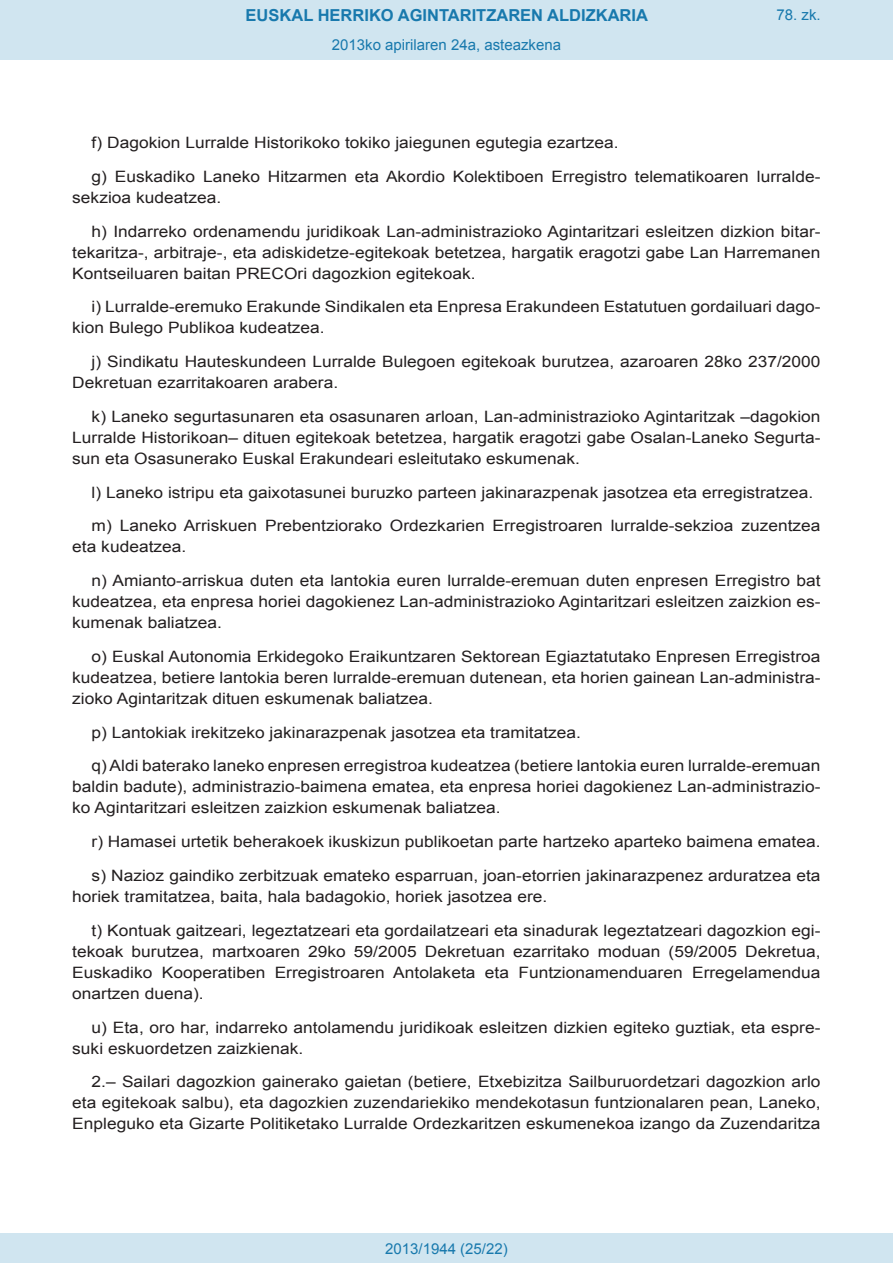
<style>
.page{position:relative;width:893px;height:1263px;background:#fff}
.page>*{position:absolute;margin:0;border:0;box-sizing:border-box;transform-origin:0 0}
.t1{font:700 16.5px "Arial";color:#1879ad}
.BOPVDetalle{font:15.6px/21px "Arial";color:#231f20;text-align:justify;scale:1.11 1}
.Paginacion_Centro{font:15px "Arial";color:#1879ad}
</style>
<div class="page">
<div style="left:0;top:0;width:893px;height:60px;background:#d0e5f0"></div>
<div style="left:0;top:1233px;width:893px;height:30px;background:#d0e5f0"></div>
<p class="t1" style="left:246px;top:4px;width:404px">EUSKAL HERRIKO AGINTARITZAREN ALDIZKARIA</p>
<p class="Paginacion_Centro" style="left:332px;top:35px;width:231px">2013ko apirilaren 24a, asteazkena</p>
<p class="Paginacion_Centro" style="left:776px;top:5px;width:46px">78. zk.</p>
<p class="BOPVDetalle" style="left:92px;top:132px;width:476px">f) Dagokion Lurralde Historikoko tokiko jaiegunen egutegia ezartzea.</p>
<p class="BOPVDetalle" style="left:72px;top:166px;width:676px;text-indent:19px">g) Euskadiko Laneko Hitzarmen eta Akordio Kolektiboen Erregistro telematikoaren lurralde&shy;sekzioa kudeatzea.</p>
<p class="BOPVDetalle" style="left:72px;top:221px;width:676px;text-indent:19px">h) Indarreko ordenamendu juridikoak Lan-administrazioko Agintaritzari esleitzen dizkion bitar&shy;tekaritza-, arbitraje-, eta adiskidetze-egitekoak betetzea, hargatik eragotzi gabe Lan Harremanen Kontseiluaren baitan PRECOri dagozkion egitekoak.</p>
<p class="BOPVDetalle" style="left:72px;top:297px;width:676px;text-indent:19px">i) Lurralde-eremuko Erakunde Sindikalen eta Enpresa Erakundeen Estatutuen gordailuari dago&shy;kion Bulego Publikoa kudeatzea.</p>
<p class="BOPVDetalle" style="left:72px;top:351px;width:676px;text-indent:19px">j) Sindikatu Hauteskundeen Lurralde Bulegoen egitekoak burutzea, azaroaren 28ko 237/2000<br>Dekretuan ezarritakoaren arabera.</p>
<p class="BOPVDetalle" style="left:72px;top:406px;width:676px;text-indent:19px">k) Laneko segurtasunaren eta osasunaren arloan, Lan-administrazioko Agintaritzak –dagokion Lurralde Historikoan– dituen egitekoak betetzea, hargatik eragotzi gabe Osalan-Laneko Segurta&shy;sun eta Osasunerako Euskal Erakundeari esleitutako eskumenak.</p>
<p class="BOPVDetalle" style="left:92px;top:482px;width:652px">l) Laneko istripu eta gaixotasunei buruzko parteen jakinarazpenak jasotzea eta erregistratzea.</p>
<p class="BOPVDetalle" style="left:72px;top:516px;width:676px;text-indent:19px">m) Laneko Arriskuen Prebentziorako Ordezkarien Erregistroaren lurralde-sekzioa zuzentzea eta kudeatzea.</p>
<p class="BOPVDetalle" style="left:72px;top:570px;width:676px;text-indent:19px">n) Amianto-arriskua duten eta lantokia euren lurralde-eremuan duten enpresen Erregistro bat kudeatzea, eta enpresa horiei dagokienez Lan-administrazioko Agintaritzari esleitzen zaizkion es&shy;kumenak baliatzea.</p>
<p class="BOPVDetalle" style="left:72px;top:646px;width:676px;text-indent:19px">o) Euskal Autonomia Erkidegoko Eraikuntzaren Sektorean Egiaztatutako Enpresen Erregistroa kudeatzea, betiere lantokia beren lurralde-eremuan dutenean, eta horien gainean Lan-administra&shy;zioko Agintaritzak dituen eskumenak baliatzea.</p>
<p class="BOPVDetalle" style="left:92px;top:722px;width:442px">p) Lantokiak irekitzeko jakinarazpenak jasotzea eta tramitatzea.</p>
<p class="BOPVDetalle" style="left:72px;top:756px;width:676px;text-indent:19px">q) Aldi baterako laneko enpresen erregistroa kudeatzea (betiere lantokia euren lurralde-eremuan baldin badute), administrazio-baimena ematea, eta enpresa horiei dagokienez Lan-administrazio&shy;ko Agintaritzari esleitzen zaizkion eskumenak baliatzea.</p>
<p class="BOPVDetalle" style="left:92px;top:831px;width:658px">r) Hamasei urtetik beherakoek ikuskizun publikoetan parte hartzeko aparteko baimena ematea.</p>
<p class="BOPVDetalle" style="left:72px;top:865px;width:676px;text-indent:19px">s) Nazioz gaindiko zerbitzuak emateko esparruan, joan-etorrien jakinarazpenez arduratzea eta horiek tramitatzea, baita, hala badagokio, horiek jasotzea ere.</p>
<p class="BOPVDetalle" style="left:72px;top:920px;width:676px;text-indent:19px">t) Kontuak gaitzeari, legeztatzeari eta gordailatzeari eta sinadurak legeztatzeari dagozkion egi&shy;tekoak burutzea, martxoaren 29ko 59/2005 Dekretuan ezarritako moduan (59/2005 Dekretua, Euskadiko Kooperatiben Erregistroaren Antolaketa eta Funtzionamenduaren Erregelamendua onartzen duena).</p>
<p class="BOPVDetalle" style="left:72px;top:1017px;width:676px;text-indent:19px">u) Eta, oro har, indarreko antolamendu juridikoak esleitzen dizkien egiteko guztiak, eta espre&shy;suki eskuordetzen zaizkienak.</p>
<p class="BOPVDetalle" style="left:72px;top:1071px;width:676px;text-indent:19px">2.– Sailari dagozkion gainerako gaietan (betiere, Etxebizitza Sailburuordetzari dagozkion arlo eta egitekoak salbu), eta dagozkien zuzendariekiko mendekotasun funtzionalaren pean, Laneko, Enpleguko eta Gizarte Politiketako Lurralde Ordezkaritzen eskumenekoa izango da Zuzendaritza</p>
<p class="Paginacion_Centro" style="left:385px;top:1238px;width:124px">2013/1944 (25/22)</p>
</div>
